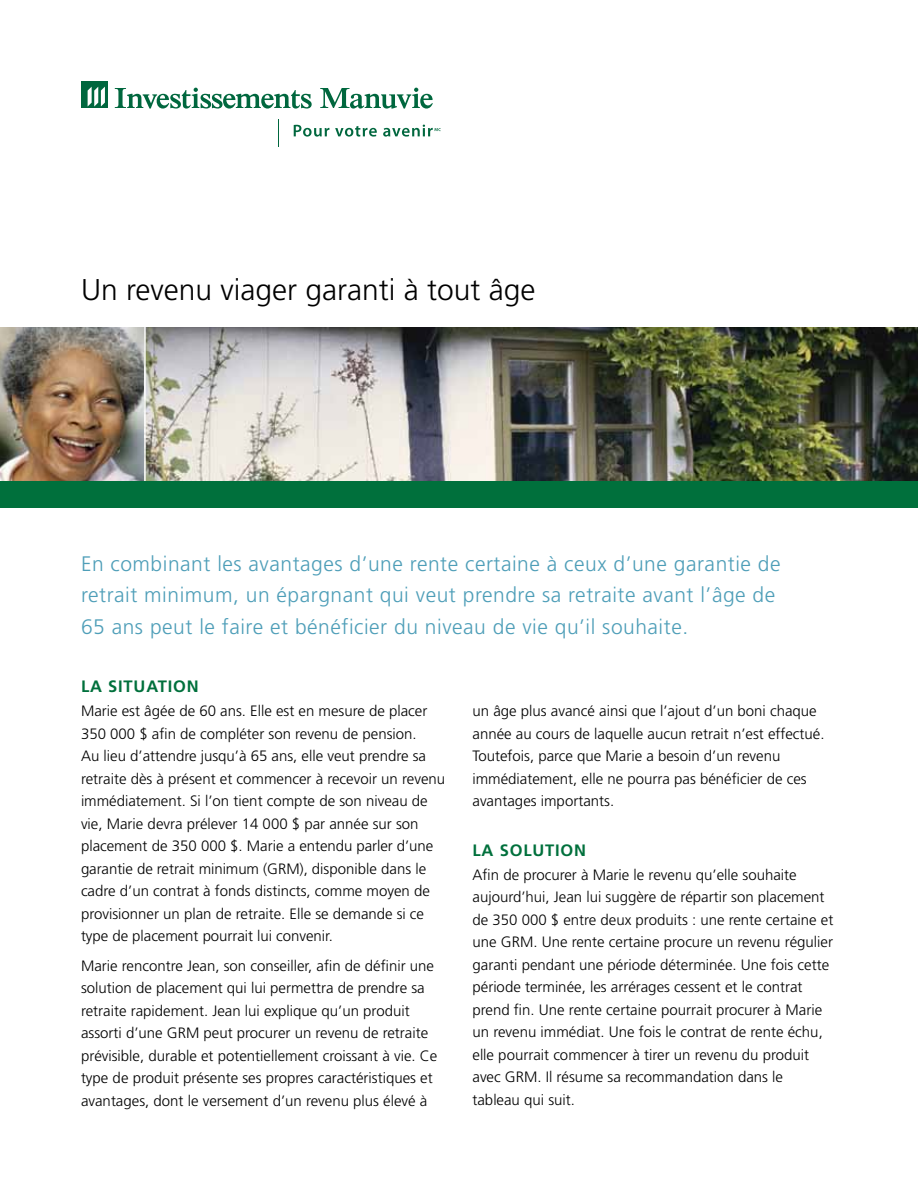
<style>
.page{position:relative;width:918px;height:1188px;background:#fff}
.page>*{position:absolute;margin:0;border:0;box-sizing:border-box;transform-origin:0 0}
.t1{font:300 30px "Frutiger";color:#000}
.t2{font:300 21px/31.5px "Frutiger";letter-spacing:.025em;color:#4e9eb8}
.t3{font:700 16.5px "Frutiger";letter-spacing:.05em;color:#00703c}
.t4{font:300 15px/22.5px "Frutiger";color:#000}
</style>
<div class="page">
<div style="left:81px;top:81px;width:27px;height:27px;background:#00673e"></div>
<svg style="left:88px;top:87px;width:17px;height:20px"></svg>
<svg style="left:115px;top:88px;width:197px;height:21px"></svg>
<svg style="left:320px;top:88px;width:113px;height:21px"></svg>
<svg style="left:278px;top:120px;width:1px;height:27px"></svg>
<svg style="left:294px;top:125px;width:35px;height:12px"></svg>
<svg style="left:335px;top:126px;width:42px;height:11px"></svg>
<svg style="left:383px;top:125px;width:58px;height:12px"></svg>
<img style="left:146px;top:327px;width:772px;height:155px">
<img style="left:0;top:327px;width:144px;height:155px">
<div style="left:0;top:482px;width:918px;height:26px;background:#00703c"></div>
<h1 class="t1" style="left:81px;top:273px;width:456px">Un revenu viager garanti à tout âge</h1>
<h2 class="t2" style="left:81px;top:548px;width:701px">En combinant les avantages d’une rente certaine à ceux d’une garantie de retrait minimum, un épargnant qui veut prendre sa retraite avant l’âge de<br>65 ans peut le faire et bénéficier du niveau de vie qu’il souhaite.</h2>
<p class="t3" style="left:81px;top:677px;width:119px">LA SITUATION</p>
<p class="t4" style="left:81px;top:700px;width:366px">Marie est âgée de 60 ans. Elle est en mesure de placer 350 000 $ afin de compléter son revenu de pension.<br>Au lieu d’attendre jusqu’à 65 ans, elle veut prendre sa retraite dès à présent et commencer à recevoir un revenu immédiatement. Si l’on tient compte de son niveau de vie, Marie devra prélever 14 000 $ par année sur son placement de 350 000 $. Marie a entendu parler d’une garantie de retrait minimum (GRM), disponible dans le cadre d’un contrat à fonds distincts, comme moyen de provisionner un plan de retraite. Elle se demande si ce type de placement pourrait lui convenir.</p>
<p class="t4" style="left:81px;top:954px;width:358px">Marie rencontre Jean, son conseiller, afin de définir une solution de placement qui lui permettra de prendre sa retraite rapidement. Jean lui explique qu’un produit assorti d’une GRM peut procurer un revenu de retraite prévisible, durable et potentiellement croissant à vie. Ce type de produit présente ses propres caractéristiques et avantages, dont le versement d’un revenu plus élevé à</p>
<p class="t4" style="left:472px;top:700px;width:354px">un âge plus avancé ainsi que l’ajout d’un boni chaque année au cours de laquelle aucun retrait n’est effectué.<br>Toutefois, parce que Marie a besoin d’un revenu immédiatement, elle ne pourra pas bénéficier de ces avantages importants.</p>
<p class="t3" style="left:472px;top:840px;width:115px">LA SOLUTION</p>
<p class="t4" style="left:472px;top:863px;width:362px">Afin de procurer à Marie le revenu qu’elle souhaite aujourd’hui, Jean lui suggère de répartir son placement de 350 000 $ entre deux produits : une rente certaine et une GRM. Une rente certaine procure un revenu régulier garanti pendant une période déterminée. Une fois cette période terminée, les arrérages cessent et le contrat prend fin. Une rente certaine pourrait procurer à Marie un revenu immédiat. Une fois le contrat de rente échu, elle pourrait commencer à tirer un revenu du produit avec GRM. Il résume sa recommandation dans le tableau qui suit.</p>
</div>
